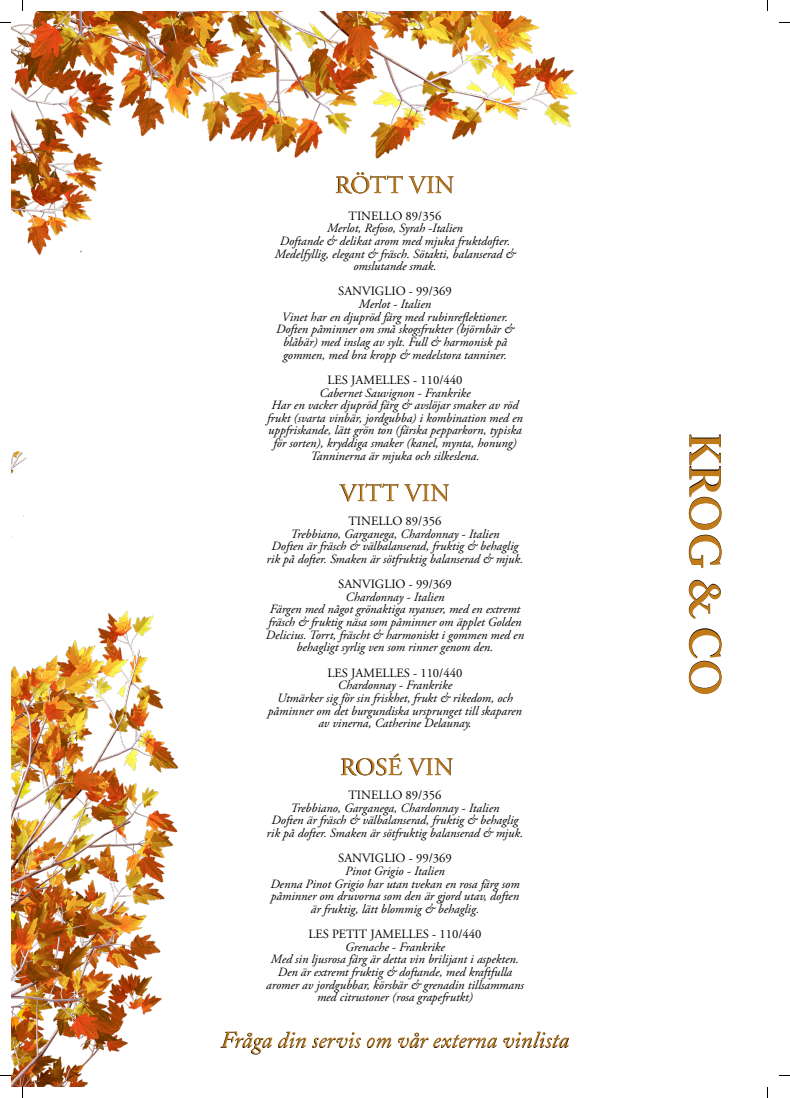
<style>
.page{position:relative;width:790px;height:1098px;background:#fff}
.page>*{position:absolute;margin:0;border:0;box-sizing:border-box;transform-origin:0 0}
.t1{font:600 43.88px "Adobe Caslon Pro";color:#c17a19}
.t2{font:25px "Adobe Garamond Pro";color:#c17a19}
.t3{font:italic 22.75px "Adobe Caslon Pro";color:#c17a19}
.t4{font:italic 12.62px/12.6px "Adobe Garamond Pro";color:#000;text-align:center}
.t5{font:12.62px "Adobe Garamond Pro";color:#000}
</style>
<div class="page">
<img style="left:11px;top:451px;width:167px;height:635px">
<img style="left:11px;top:11px;width:566px;height:244px">
<img style="left:339px;top:483px;width:110px;height:19px">
<img style="left:340px;top:753px;width:113px;height:23px">
<img style="left:324px;top:165px;width:150px;height:42px">
<img style="left:220px;top:1031px;width:350px;height:24px">
<img style="left:688px;top:434px;width:34px;height:260px">
<h2 class="t2" style="left:335px;top:170px;width:120px">RÖTT VIN</h2>
<p class="t5" style="left:348px;top:208px;width:94px">TINELLO 89/356</p>
<p class="t4" style="left:274px;top:222px;width:242px">Merlot, Refoso, Syrah -Italien<br>Doftande &amp; delikat arom med mjuka fruktdofter.<br>Medelfyllig, elegant &amp; fräsch. Sötakti, balanserad &amp; omslutande smak.</p>
<p class="t5" style="left:338px;top:284px;width:115px">SANVIGLIO - 99/369</p>
<p class="t4" style="left:276px;top:298px;width:239px">Merlot - Italien<br>Vinet har en djupröd färg med rubinreflektioner.<br>Doften påminner om små skogsfrukter (björnbär &amp; blåbär) med inslag av sylt. Full &amp; harmonisk på gommen, med bra kropp &amp; medelstora tanniner.</p>
<p class="t5" style="left:327px;top:372px;width:136px">LES JAMELLES - 110/440</p>
<p class="t4" style="left:267px;top:386px;width:257px">Cabernet Sauvignon - Frankrike<br>Har en vacker djupröd färg &amp; avslöjar smaker av röd frukt (svarta vinbär, jordgubba) i kombination med en uppfriskande, lätt grön ton (färska pepparkorn, typiska för sorten), kryddiga smaker (kanel, mynta, honung)<br>Tanninerna är mjuka och silkeslena.</p>
<h2 class="t2" style="left:340px;top:477px;width:111px">VITT VIN</h2>
<p class="t5" style="left:348px;top:513px;width:94px">TINELLO 89/356</p>
<p class="t4" style="left:266px;top:527px;width:258px">Trebbiano, Garganega, Chardonnay - Italien<br>Doften är fräsch &amp; välbalanserad, fruktig &amp; behaglig rik på dofter. Smaken är sötfruktig balanserad &amp; mjuk.</p>
<p class="t5" style="left:338px;top:576px;width:115px">SANVIGLIO - 99/369</p>
<p class="t4" style="left:266px;top:591px;width:259px">Chardonnay - Italien<br>Färgen med något grönaktiga nyanser, med en extremt fräsch &amp; fruktig näsa som påminner om äpplet Golden Delicius. Torrt, fräscht &amp; harmoniskt i gommen med en behagligt syrlig ven som rinner genom den.</p>
<p class="t5" style="left:327px;top:665px;width:136px">LES JAMELLES - 110/440</p>
<p class="t4" style="left:268px;top:679px;width:255px">Chardonnay - Frankrike<br>Utmärker sig för sin friskhet, frukt &amp; rikedom, och påminner om det burgundiska ursprunget till skaparen av vinerna, Catherine Delaunay.</p>
<h2 class="t2" style="left:340px;top:751px;width:114px">ROSÉ VIN</h2>
<p class="t5" style="left:348px;top:787px;width:94px">TINELLO 89/356</p>
<p class="t4" style="left:266px;top:801px;width:258px">Trebbiano, Garganega, Chardonnay - Italien<br>Doften är fräsch &amp; välbalanserad, fruktig &amp; behaglig rik på dofter. Smaken är sötfruktig balanserad &amp; mjuk.</p>
<p class="t5" style="left:338px;top:850px;width:115px">SANVIGLIO - 99/369</p>
<p class="t4" style="left:270px;top:864px;width:250px">Pinot Grigio - Italien<br>Denna Pinot Grigio har utan tvekan en rosa färg som påminner om druvorna som den är gjord utav, doften är fruktig, lätt blommig &amp; behaglig.</p>
<p class="t5" style="left:308px;top:926px;width:174px">LES PETIT JAMELLES - 110/440</p>
<p class="t4" style="left:266px;top:940px;width:259px">Grenache - Frankrike<br>Med sin ljusrosa färg är detta vin brilijant i aspekten.<br>Den är extremt fruktig &amp; doftande, med kraftfulla aromer av jordgubbar, körsbär &amp; grenadin tillsammans med citrustoner (rosa grapefrutkt)</p>
<h3 class="t3" style="left:221px;top:1025px;width:349px">Fråga din servis om vår externa vinlista</h3>
<h1 class="t1" style="left:730px;top:433px;width:264px;rotate:90deg">KROG &amp; CO</h1>
</div>
